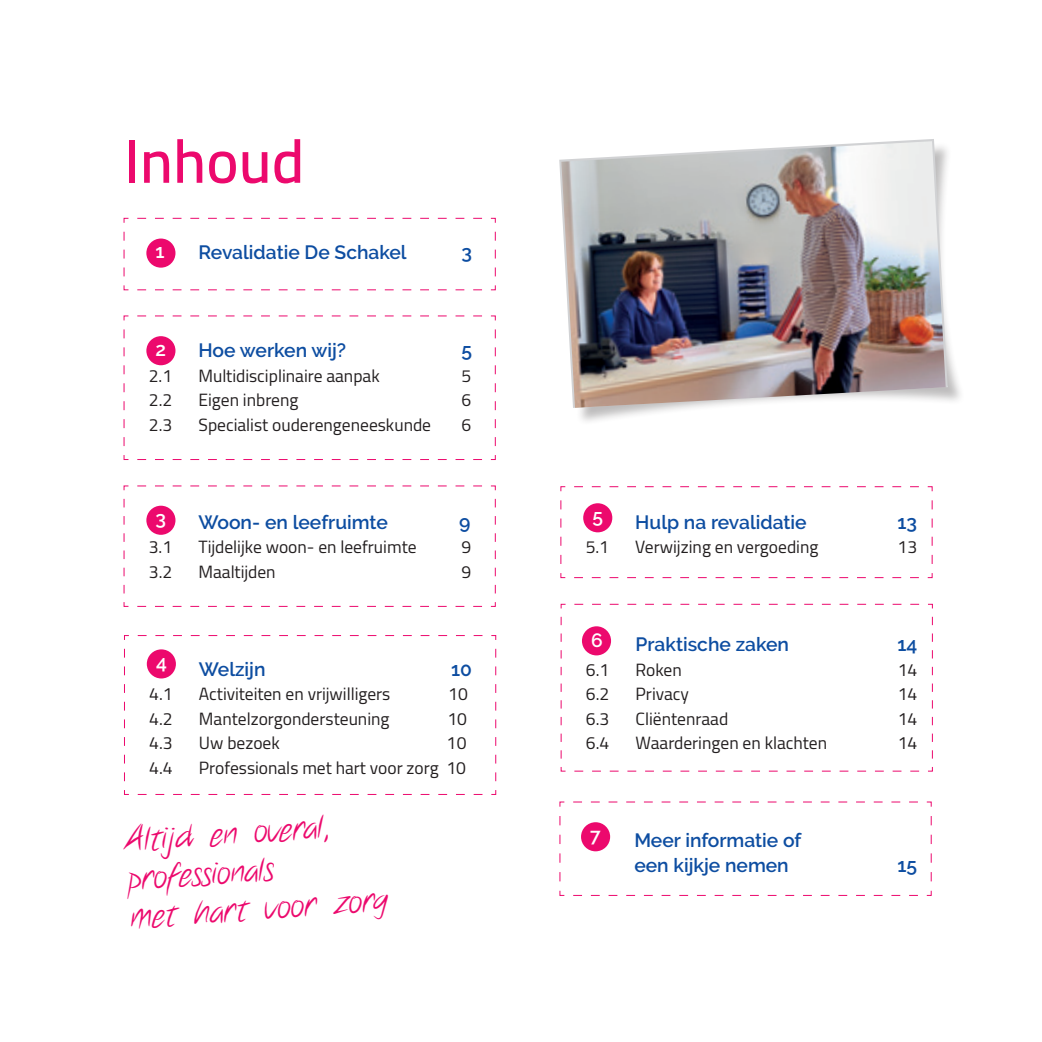
<style>
.page{position:relative;width:1042px;height:1042px;background:#fff}
.page>*{position:absolute;margin:0;border:0;box-sizing:border-box;transform-origin:0 0}
.t1{font:600 61.25px "Cairo";color:#ec096d}
.t2{font:33.25px/38.5px "Notethis";color:#ec096d}
.t3{font:600 19.25px/24.5px "Raleway";color:#0d4da1}
.t4{font:600 19.25px "Raleway";color:#fff}
.t5{font:17.5px "Cairo";color:#231f20}
</style>
<div class="page">
<svg style="left:123px;top:217px;width:373px;height:74px"></svg>
<svg style="left:123px;top:485px;width:373px;height:122px"></svg>
<svg style="left:560px;top:603px;width:373px;height:169px"></svg>
<div style="left:146px;top:238px;width:29px;height:30px;background:#ec096d;border-radius:50%"></div>
<div style="left:146px;top:506px;width:29px;height:29px;background:#ec096d;border-radius:50%"></div>
<div style="left:582px;top:626px;width:29px;height:29px;background:#ec096d;border-radius:50%"></div>
<svg style="left:123px;top:315px;width:373px;height:145px"></svg>
<div style="left:146px;top:336px;width:29px;height:29px;background:#ec096d;border-radius:50%"></div>
<svg style="left:559px;top:801px;width:373px;height:95px"></svg>
<div style="left:581px;top:822px;width:29px;height:29px;background:#ec096d;border-radius:50%"></div>
<svg style="left:560px;top:486px;width:373px;height:92px"></svg>
<svg style="left:124px;top:635px;width:372px;height:160px"></svg>
<div style="left:583px;top:503px;width:29px;height:29px;background:#ec096d;border-radius:50%"></div>
<div style="left:147px;top:649px;width:29px;height:29px;background:#ec096d;border-radius:50%"></div>
<div style="left:567px;top:141px;width:398px;height:285px;background:#231f20;opacity:.3"></div>
<img style="left:561px;top:141px;width:384px;height:267px">
<h1 class="t1" style="left:124px;top:109px;width:182px">Inhoud</h1>
<p class="t4" style="left:156px;top:240px;width:11px">1</p>
<p class="t4" style="left:156px;top:338px;width:12px">2</p>
<p class="t3" style="left:198px;top:240px;width:210px">Revalidatie De Schakel</p>
<p class="t3" style="left:461px;top:240px;width:12px">3</p>
<p class="t3" style="left:198px;top:338px;width:149px">Hoe werken wij?</p>
<p class="t3" style="left:461px;top:338px;width:12px">5</p>
<p class="t5" style="left:149px;top:361px;width:25px">2.1</p>
<p class="t5" style="left:198px;top:361px;width:183px">Multidisciplinaire aanpak</p>
<p class="t5" style="left:461px;top:361px;width:11px">5</p>
<p class="t5" style="left:149px;top:385px;width:25px">2.2</p>
<p class="t5" style="left:198px;top:385px;width:101px">Eigen inbreng</p>
<p class="t5" style="left:461px;top:385px;width:11px">6</p>
<p class="t5" style="left:149px;top:410px;width:25px">2.3</p>
<p class="t5" style="left:198px;top:410px;width:234px">Specialist ouderengeneeskunde</p>
<p class="t5" style="left:461px;top:410px;width:11px">6</p>
<p class="t4" style="left:156px;top:507px;width:12px">3</p>
<p class="t3" style="left:198px;top:510px;width:191px">Woon- en leefruimte</p>
<p class="t3" style="left:459px;top:510px;width:13px">9</p>
<p class="t5" style="left:149px;top:532px;width:25px">3.1</p>
<p class="t5" style="left:198px;top:532px;width:220px">Tijdelijke woon- en leefruimte</p>
<p class="t5" style="left:461px;top:532px;width:11px">9</p>
<p class="t5" style="left:149px;top:557px;width:25px">3.2</p>
<p class="t5" style="left:198px;top:557px;width:79px">Maaltijden</p>
<p class="t5" style="left:461px;top:557px;width:11px">9</p>
<p class="t4" style="left:156px;top:651px;width:12px">4</p>
<p class="t3" style="left:199px;top:657px;width:68px">Welzijn</p>
<p class="t3" style="left:451px;top:657px;width:22px">10</p>
<p class="t5" style="left:149px;top:679px;width:25px">4.1</p>
<p class="t5" style="left:199px;top:679px;width:193px">Activiteiten en vrijwilligers</p>
<p class="t5" style="left:448px;top:679px;width:21px">10</p>
<p class="t5" style="left:149px;top:704px;width:25px">4.2</p>
<p class="t5" style="left:199px;top:704px;width:192px">Mantelzorgondersteuning</p>
<p class="t5" style="left:447px;top:704px;width:21px">10</p>
<p class="t5" style="left:149px;top:728px;width:25px">4.3</p>
<p class="t5" style="left:199px;top:728px;width:82px">Uw bezoek</p>
<p class="t5" style="left:447px;top:728px;width:21px">10</p>
<p class="t5" style="left:149px;top:753px;width:25px">4.4</p>
<p class="t5" style="left:199px;top:753px;width:269px">Professionals met hart voor zorg 10</p>
<h2 class="t2" style="left:124px;top:822px;width:260px;rotate:-4deg">Altijd en overal, professionals<br>met hart voor zorg</h2>
<p class="t4" style="left:592px;top:505px;width:12px">5</p>
<p class="t3" style="left:635px;top:510px;width:173px">Hulp na revalidatie</p>
<p class="t3" style="left:897px;top:510px;width:21px">13</p>
<p class="t5" style="left:586px;top:532px;width:25px">5.1</p>
<p class="t5" style="left:635px;top:532px;width:185px">Verwijzing en vergoeding</p>
<p class="t5" style="left:897px;top:532px;width:21px">13</p>
<p class="t4" style="left:591px;top:629px;width:13px">6</p>
<p class="t3" style="left:635px;top:632px;width:155px">Praktische zaken</p>
<p class="t3" style="left:897px;top:632px;width:21px">14</p>
<p class="t5" style="left:586px;top:655px;width:25px">6.1</p>
<p class="t5" style="left:635px;top:655px;width:48px">Roken</p>
<p class="t5" style="left:898px;top:655px;width:21px">14</p>
<p class="t5" style="left:586px;top:679px;width:25px">6.2</p>
<p class="t5" style="left:635px;top:679px;width:55px">Privacy</p>
<p class="t5" style="left:898px;top:679px;width:21px">14</p>
<p class="t5" style="left:586px;top:704px;width:25px">6.3</p>
<p class="t5" style="left:635px;top:704px;width:94px">Cliëntenraad</p>
<p class="t5" style="left:898px;top:704px;width:21px">14</p>
<p class="t5" style="left:586px;top:728px;width:25px">6.4</p>
<p class="t5" style="left:635px;top:728px;width:193px">Waarderingen en klachten</p>
<p class="t5" style="left:898px;top:728px;width:21px">14</p>
<p class="t4" style="left:590px;top:824px;width:12px">7</p>
<p class="t3" style="left:634px;top:828px;width:169px">Meer informatie of een kijkje nemen</p>
<p class="t3" style="left:897px;top:853px;width:21px">15</p>
</div>
